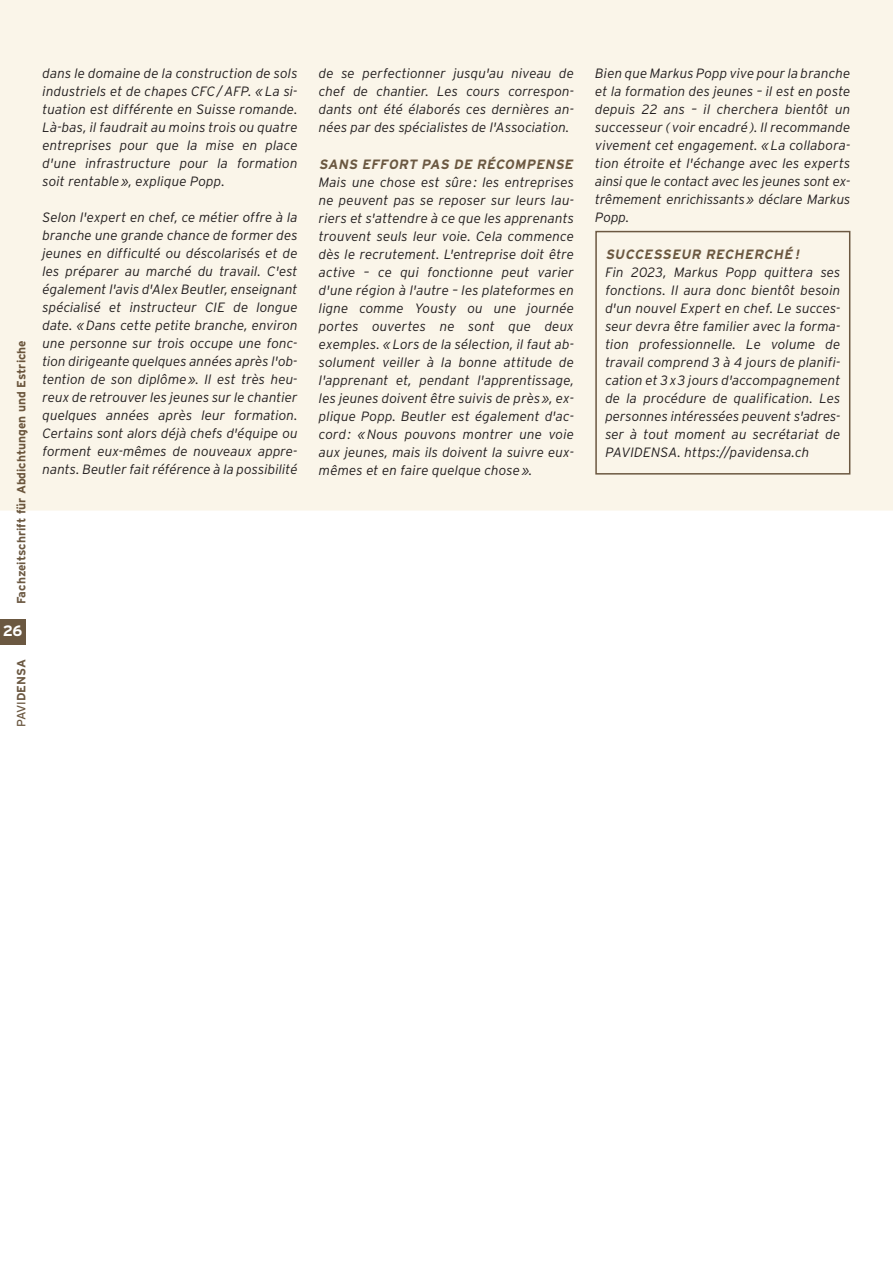
<style>
.page{position:relative;width:893px;height:1263px;background:#fff}
.page>*{position:absolute;margin:0;border:0;box-sizing:border-box;transform-origin:0 0}
.t1{font:700 15px "Interstate";color:#fff}
.t2{font:italic 300 13.5px/18px "Interstate";color:#231f20;text-align:justify}
.t3{font:italic 700 13.5px "Interstate";color:#6b5841}
.t4{font:700 12px "Interstate";color:#6b5841}
.s1{font-weight:400}
</style>
<div class="page">
<div style="left:0;top:619px;width:26px;height:25px;background:#6b5841"></div>
<div style="left:0;top:0;width:893px;height:511px;background:#faf5e9"></div>
<div style="left:17px;top:341px;width:11px;height:170px;background:#faf5e9"></div>
<div style="left:595px;top:231px;width:255px;height:244px;border:2px solid #6b5841"></div>
<p class="t4" style="left:15px;top:604px;width:265px;rotate:-90deg">Fachzeitschrift für Abdichtungen und Estriche</p>
<p class="t1" style="left:3px;top:623px;width:21px">26</p>
<p class="t4" style="left:15px;top:727px;width:69px;rotate:-90deg"><span class="s1">PAVI</span>DENSA</p>
<p class="t2" style="left:43px;top:64px;width:257px">dans le domaine de la construction de sols industriels et de chapes CFC / AFP. « La si&shy;tuation est différente en Suisse romande.<br>Là-bas, il faudrait au moins trois ou quatre entreprises pour que la mise en place d'une infrastructure pour la formation soit rentable », explique Popp.</p>
<p class="t2" style="left:43px;top:208px;width:257px">Selon l'expert en chef, ce métier offre à la branche une grande chance de former des jeunes en difficulté ou déscolarisés et de les préparer au marché du travail. C'est également l'avis d'Alex Beutler, enseignant spécialisé et instructeur CIE de longue date. « Dans cette petite branche, environ une personne sur trois occupe une fonc&shy;tion dirigeante quelques années après l'ob&shy;tention de son diplôme ». Il est très heu&shy;reux de retrouver les jeunes sur le chantier quelques années après leur formation.<br>Certains sont alors déjà chefs d'équipe ou forment eux-mêmes de nouveaux appre&shy;nants. Beutler fait référence à la possibilité</p>
<p class="t2" style="left:319px;top:64px;width:257px">de se perfectionner jusqu'au niveau de chef de chantier. Les cours correspon&shy;dants ont été élaborés ces dernières an&shy;nées par des spécialistes de l'Association.</p>
<p class="t3" style="left:319px;top:156px;width:258px">SANS EFFORT PAS DE RÉCOMPENSE</p>
<p class="t2" style="left:319px;top:173px;width:257px">Mais une chose est sûre : les entreprises ne peuvent pas se reposer sur leurs lau&shy;riers et s'attendre à ce que les apprenants trouvent seuls leur voie. Cela commence dès le recrutement. L'entreprise doit être active – ce qui fonctionne peut varier d'une région à l'autre – les plateformes en ligne comme Yousty ou une journée portes ouvertes ne sont que deux exemples. « Lors de la sélection, il faut ab&shy;solument veiller à la bonne attitude de l'apprenant et, pendant l'apprentissage, les jeunes doivent être suivis de près », ex&shy;plique Popp. Beutler est également d'ac&shy;cord : « Nous pouvons montrer une voie aux jeunes, mais ils doivent la suivre eux&shy;mêmes et en faire quelque chose ».</p>
<p class="t2" style="left:595px;top:65px;width:257px">Bien que Markus Popp vive pour la branche et la formation des jeunes – il est en poste depuis 22 ans – il cherchera bientôt un successeur ( voir encadré ). Il recommande vive ment cet engagement. « La collabora&shy;tion étroite et l'échange avec les experts ainsi que le contact avec les jeunes sont ex&shy;trêmement enrichissants » déclare Markus Popp.</p>
<p class="t3" style="left:605px;top:246px;width:198px">SUCCESSEUR RECHERCHÉ !</p>
<p class="t2" style="left:605px;top:263px;width:237px">Fin 2023, Markus Popp quittera ses fonctions. Il aura donc bientôt besoin d'un nouvel Expert en chef. Le succes&shy;seur devra être familier avec la forma&shy;tion professionnelle. Le volume de travail comprend 3 à 4 jours de planifi&shy;cation et 3 x 3 jours d'accompagnement de la procédure de qualification. Les personnes intéressées peuvent s'adres&shy;ser à tout moment au secrétariat de PAVI DENSA. https://pavidensa.ch</p>
</div>
